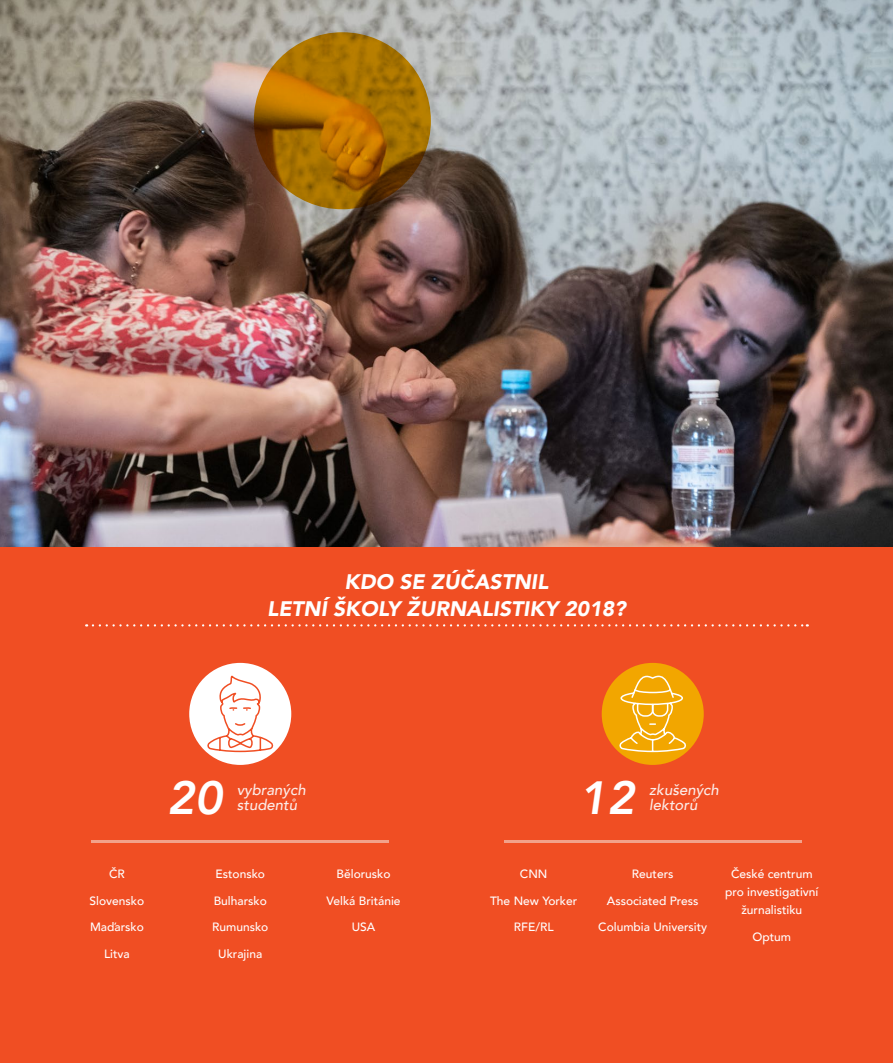
<style>
.page{position:relative;width:893px;height:1063px;background:#fff}
.page>*{position:absolute;margin:0;border:0;box-sizing:border-box;transform-origin:0 0}
.t1{font:italic 800 46.5px "Avenir";color:#fff}
.t2{font:italic 900 21px/27px "Avenir";color:#fff;text-align:center}
.t3{font:italic 500 15px "Avenir";color:#fcece8}
.t4{font:500 12px/18px "Avenir";color:#fff;text-align:center}
</style>
<div class="page">
<div style="left:0;top:547px;width:893px;height:516px;background:#f04e23"></div>
<img style="left:0;top:0;width:893px;height:547px">
<svg style="left:93px;top:624px;width:715px;height:3px"></svg>
<hr style="left:91px;top:840px;width:298px;height:3px;background:#f2a28a">
<hr style="left:504px;top:840px;width:297px;height:3px;background:#f2a28a">
<div style="left:189px;top:663px;width:102px;height:102px;background:#fff;border-radius:50%"></div>
<svg style="left:206px;top:673px;width:69px;height:80px"></svg>
<div style="left:602px;top:663px;width:102px;height:102px;background:#f2a600;border-radius:50%"></div>
<svg style="left:617px;top:671px;width:70px;height:82px"></svg>
<svg style="left:254px;top:32px;width:177px;height:177px;background:#a56a00"></svg>
<h2 class="t2" style="left:267px;top:568px;width:360px">KDO SE ZÚČASTNIL<br>LETNÍ ŠKOLY ŽURNALISTIKY 2018?</h2>
<p class="t4" style="left:109px;top:864px;width:17px">ČR</p>
<p class="t4" style="left:90px;top:891px;width:56px">Slovensko</p>
<p class="t4" style="left:90px;top:917px;width:55px">Maďarsko</p>
<p class="t4" style="left:104px;top:944px;width:27px">Litva</p>
<h1 class="t1" style="left:167px;top:770px;width:57px">20</h1>
<p class="t3" style="left:237px;top:781px;width:70px">vybraných</p>
<p class="t3" style="left:237px;top:796px;width:62px">studentů</p>
<p class="t4" style="left:215px;top:864px;width:51px">Estonsko</p>
<p class="t4" style="left:214px;top:891px;width:55px">Bulharsko</p>
<p class="t4" style="left:212px;top:917px;width:58px">Rumunsko</p>
<p class="t4" style="left:218px;top:944px;width:46px">Ukrajina</p>
<p class="t4" style="left:337px;top:864px;width:56px">Bělorusko</p>
<p class="t4" style="left:327px;top:891px;width:76px">Velká Británie</p>
<p class="t4" style="left:352px;top:917px;width:25px">USA</p>
<h1 class="t1" style="left:580px;top:770px;width:57px">12</h1>
<p class="t3" style="left:649px;top:781px;width:71px">zkušených</p>
<p class="t3" style="left:649px;top:796px;width:50px">lektorů</p>
<p class="t4" style="left:520px;top:864px;width:29px">CNN</p>
<p class="t4" style="left:490px;top:891px;width:89px">The New Yorker</p>
<p class="t4" style="left:514px;top:917px;width:41px">RFE/RL</p>
<p class="t4" style="left:632px;top:864px;width:43px">Reuters</p>
<p class="t4" style="left:607px;top:891px;width:93px">Associated Press</p>
<p class="t4" style="left:598px;top:917px;width:110px">Columbia University</p>
<p class="t4" style="left:725px;top:864px;width:95px">České centrum pro investigativní žurnalistiku</p>
<p class="t4" style="left:752px;top:927px;width:40px">Optum</p>
</div>
